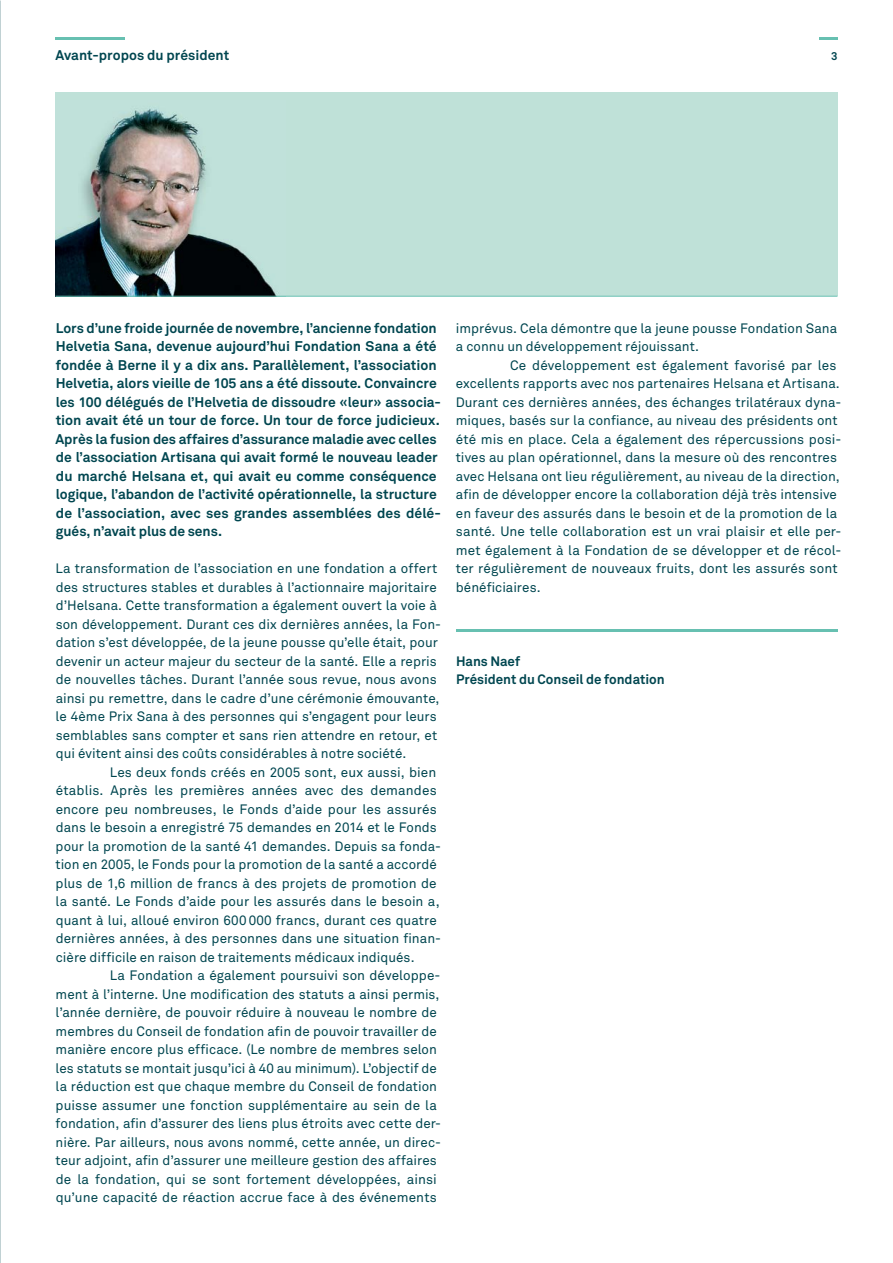
<style>
.page{position:relative;width:893px;height:1263px;background:#fff}
.page>*{position:absolute;margin:0;border:0;box-sizing:border-box;transform-origin:0 0}
.t1{font:700 13.8px/18.5px "Akkurat Pro";color:#004650}
.t2{font:13.5px "Akkurat Pro";letter-spacing:.005em;color:#004650}
.t3{font:700 13.5px/18.5px "Akkurat Pro";color:#004650}
.t4{font:700 11.25px "Akkurat Pro";color:#004650}
</style>
<div class="page">
<hr style="left:819px;top:37px;width:18px;height:3px;background:#67c0b1">
<div style="left:55px;top:92px;width:782px;height:204px;background:#bfe1d8"></div>
<img style="left:55px;top:109px;width:230px;height:187px">
<hr style="left:456px;top:629px;width:381px;height:3px;background:#67c0b1">
<hr style="left:55px;top:37px;width:70px;height:3px;background:#67c0b1">
<hr style="left:55px;top:296px;width:782px;height:1px;background:#67c0b1">
<p class="t1" style="left:55px;top:46px;width:175px">Avant-propos du président</p>
<p class="t4" style="left:831px;top:49px;width:8px">3</p>
<p class="t1" style="left:55px;top:319px;width:387px">Lors d’une froide journée de novembre, l’ancienne fondation Helvetia Sana, devenue aujourd’hui Fondation Sana a été fondée à Berne il y a dix ans. Parallèlement, l’association Helvetia, alors vieille de 105 ans a été dissoute. Convaincre les 100 délégués de l’Helvetia de dissoudre «leur» associa&shy;tion avait été un tour de force. Un tour de force judicieux.<br>Après la fusion des affaires d’assurance maladie avec celles de l’association Artisana qui avait formé le nouveau leader du marché Helsana et, qui avait eu comme conséquence logique, l’abandon de l’activité opérationnelle, la structure de l’association, avec ses grandes assemblées des délé&shy;gués, n’avait plus de sens.</p>
<p class="t2" style="left:56px;top:561px;width:383px">La transformation de l’association en une fondation a offert</p>
<p class="t2" style="left:56px;top:579px;width:382px">des structures stables et durables à l’actionnaire majoritaire</p>
<p class="t2" style="left:56px;top:598px;width:383px">d’Helsana. Cette transformation a également ouvert la voie à</p>
<p class="t2" style="left:56px;top:616px;width:387px">son développement. Durant ces dix dernières années, la Fon-</p>
<p class="t2" style="left:56px;top:635px;width:383px">dation s’est développée, de la jeune pousse qu’elle était, pour</p>
<p class="t2" style="left:56px;top:653px;width:382px">devenir un acteur majeur du secteur de la santé. Elle a repris</p>
<p class="t2" style="left:56px;top:672px;width:382px">de nouvelles tâches. Durant l’année sous revue, nous avons</p>
<p class="t2" style="left:56px;top:690px;width:385px">ainsi pu remettre, dans le cadre d’une cérémonie émouvante,</p>
<p class="t2" style="left:56px;top:709px;width:383px">le 4ème Prix Sana à des personnes qui s’engagent pour leurs</p>
<p class="t2" style="left:56px;top:727px;width:383px">semblables sans compter et sans rien attendre en retour, et</p>
<p class="t2" style="left:56px;top:746px;width:352px">qui évitent ainsi des coûts considérables à notre société.</p>
<p class="t2" style="left:110px;top:764px;width:328px">Les deux fonds créés en 2005 sont, eux aussi, bien</p>
<p class="t2" style="left:56px;top:783px;width:383px">établis. Après les premières années avec des demandes</p>
<p class="t2" style="left:56px;top:801px;width:383px">encore peu nombreuses, le Fonds d’aide pour les assurés</p>
<p class="t2" style="left:56px;top:820px;width:382px">dans le besoin a enregistré 75 demandes en 2014 et le Fonds</p>
<p class="t2" style="left:56px;top:838px;width:387px">pour la promotion de la santé 41 demandes. Depuis sa fonda-</p>
<p class="t2" style="left:56px;top:857px;width:383px">tion en 2005, le Fonds pour la promotion de la santé a accordé</p>
<p class="t2" style="left:56px;top:875px;width:383px">plus de 1,6 million de francs à des projets de promotion de</p>
<p class="t2" style="left:56px;top:894px;width:385px">la santé. Le Fonds d’aide pour les assurés dans le besoin a,</p>
<p class="t2" style="left:56px;top:912px;width:382px">quant à lui, alloué environ 600 000 francs, durant ces quatre</p>
<p class="t2" style="left:56px;top:931px;width:387px">dernières années, à des personnes dans une situation finan-</p>
<p class="t2" style="left:56px;top:949px;width:360px">cière difficile en raison de traitements médicaux indiqués.</p>
<p class="t2" style="left:110px;top:968px;width:332px">La Fondation a également poursuivi son développe-</p>
<p class="t2" style="left:56px;top:986px;width:385px">ment à l’interne. Une modification des statuts a ainsi permis,</p>
<p class="t2" style="left:56px;top:1005px;width:383px">l’année dernière, de pouvoir réduire à nouveau le nombre de</p>
<p class="t2" style="left:56px;top:1023px;width:383px">membres du Conseil de fondation afin de pouvoir travailler de</p>
<p class="t2" style="left:56px;top:1042px;width:383px">manière encore plus efficace. (Le nombre de membres selon</p>
<p class="t2" style="left:56px;top:1060px;width:383px">les statuts se montait jusqu’ici à 40 au minimum). L’objectif de</p>
<p class="t2" style="left:56px;top:1079px;width:383px">la réduction est que chaque membre du Conseil de fondation</p>
<p class="t2" style="left:56px;top:1097px;width:383px">puisse assumer une fonction supplémentaire au sein de la</p>
<p class="t2" style="left:56px;top:1116px;width:387px">fondation, afin d’assurer des liens plus étroits avec cette der-</p>
<p class="t2" style="left:56px;top:1134px;width:387px">nière. Par ailleurs, nous avons nommé, cette année, un direc-</p>
<p class="t2" style="left:56px;top:1153px;width:383px">teur adjoint, afin d’assurer une meilleure gestion des affaires</p>
<p class="t2" style="left:56px;top:1171px;width:383px">de la fondation, qui se sont fortement développées, ainsi</p>
<p class="t2" style="left:56px;top:1190px;width:382px">qu’une capacité de réaction accrue face à des événements</p>
<p class="t2" style="left:456px;top:320px;width:383px">imprévus. Cela démontre que la jeune pousse Fondation Sana</p>
<p class="t2" style="left:456px;top:339px;width:245px">a connu un développement réjouissant.</p>
<p class="t2" style="left:510px;top:357px;width:328px">Ce développement est également favorisé par les</p>
<p class="t2" style="left:456px;top:376px;width:385px">excellents rapports avec nos partenaires Helsana et Artisana.</p>
<p class="t2" style="left:456px;top:394px;width:387px">Durant ces dernières années, des échanges trilatéraux dyna-</p>
<p class="t2" style="left:456px;top:413px;width:383px">miques, basés sur la confiance, au niveau des présidents ont</p>
<p class="t2" style="left:456px;top:431px;width:387px">été mis en place. Cela a également des répercussions posi-</p>
<p class="t2" style="left:456px;top:450px;width:383px">tives au plan opérationnel, dans la mesure où des rencontres</p>
<p class="t2" style="left:456px;top:468px;width:385px">avec Helsana ont lieu régulièrement, au niveau de la direction,</p>
<p class="t2" style="left:456px;top:487px;width:382px">afin de développer encore la collaboration déjà très intensive</p>
<p class="t2" style="left:456px;top:505px;width:383px">en faveur des assurés dans le besoin et de la promotion de la</p>
<p class="t2" style="left:456px;top:524px;width:387px">santé. Une telle collaboration est un vrai plaisir et elle per-</p>
<p class="t2" style="left:456px;top:542px;width:387px">met également à la Fondation de se développer et de récol-</p>
<p class="t2" style="left:456px;top:561px;width:383px">ter régulièrement de nouveaux fruits, dont les assurés sont</p>
<p class="t2" style="left:456px;top:579px;width:86px">bénéficiaires.</p>
<p class="t3" style="left:456px;top:652px;width:210px">Hans Naef<br>Président du Conseil de fondation</p>
</div>
